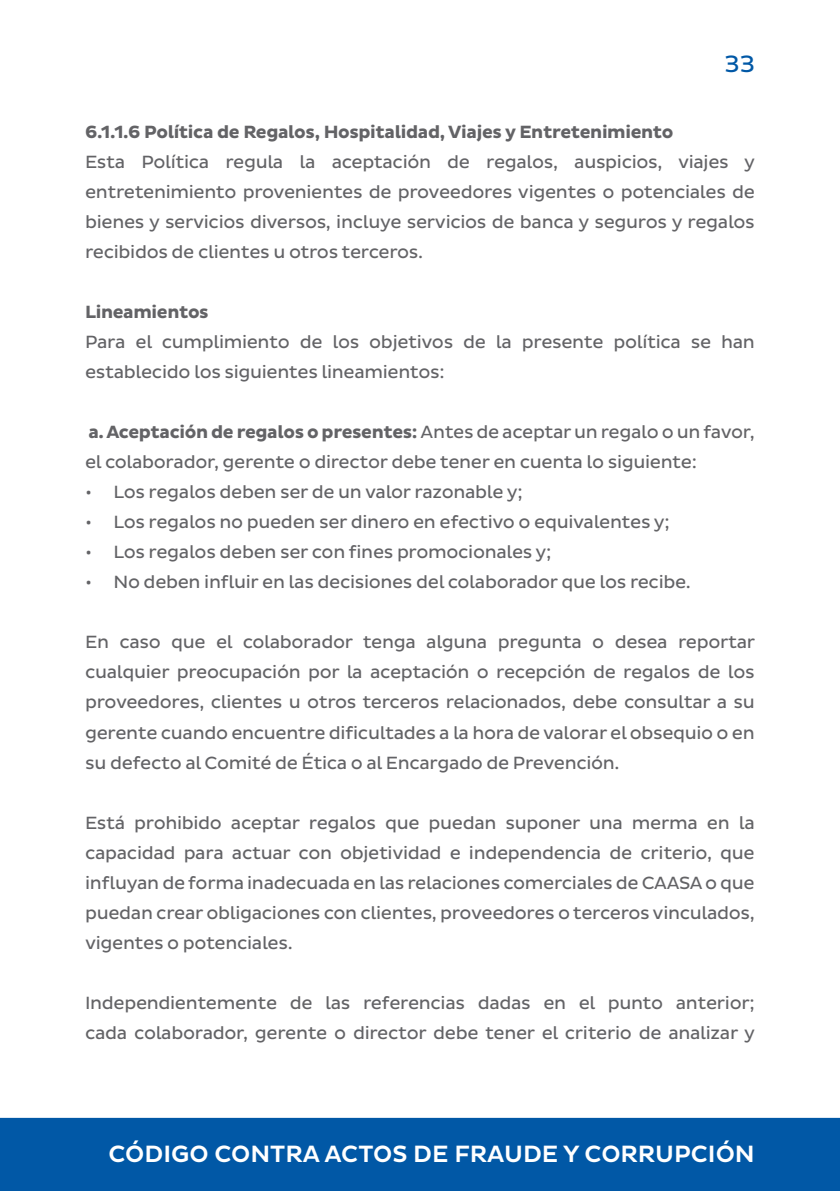
<style>
.page{position:relative;width:840px;height:1191px;background:#fff}
.page>*{position:absolute;margin:0;border:0;box-sizing:border-box;transform-origin:0 0}
.t1{font:500 24px "Pluto Sans";color:#fff}
.t2{font:24px "Pluto Sans";color:#0158a6}
.t3{font:18px/30px "Pluto Sans";letter-spacing:-.02em;color:#636366;text-align:justify}
.t4{font:700 18px "Pluto Sans";letter-spacing:-.02em;color:#636366}
.s1{font-weight:700}
</style>
<div class="page">
<div style="left:0;top:1117px;width:839px;height:74px;background:#0158a6"></div>
<p class="t2" style="left:724px;top:50px;width:32px">33</p>
<p class="t4" style="left:85px;top:122px;width:589px">6.1.1.6 Política de Regalos, Hospitalidad, Viajes y Entretenimiento</p>
<p class="t3" style="left:85px;top:147px;width:671px">Esta Política regula la aceptación de regalos, auspicios, viajes y entretenimiento provenientes de proveedores vigentes o potenciales de bienes y servicios diversos, incluye servicios de banca y seguros y regalos recibidos de clientes u otros terceros.</p>
<p class="t4" style="left:85px;top:302px;width:125px">Lineamientos</p>
<p class="t3" style="left:85px;top:327px;width:671px">Para el cumplimiento de los objetivos de la presente política se han establecido los siguientes lineamientos:</p>
<p class="t3" style="left:85px;top:417px;width:670px"><span class="s1">a. Aceptación de regalos o presentes:</span> Antes de aceptar un regalo o un favor, el colaborador, gerente o director debe tener en cuenta lo siguiente:</p>
<p class="t3" style="left:85px;top:477px;width:439px">• Los regalos deben ser de un valor razonable y;</p>
<p class="t3" style="left:85px;top:507px;width:586px">• Los regalos no pueden ser dinero en efectivo o equivalentes y;</p>
<p class="t3" style="left:85px;top:537px;width:468px">• Los regalos deben ser con fines promocionales y;</p>
<p class="t3" style="left:85px;top:567px;width:607px">• No deben influir en las decisiones del colaborador que los recibe.</p>
<p class="t3" style="left:85px;top:627px;width:671px">En caso que el colaborador tenga alguna pregunta o desea reportar cualquier preocupación por la aceptación o recepción de regalos de los proveedores, clientes u otros terceros relacionados, debe consultar a su gerente cuando encuentre dificultades a la hora de valorar el obsequio o en su defecto al Comité de Ética o al Encargado de Prevención.</p>
<p class="t3" style="left:85px;top:807px;width:670px">Está prohibido aceptar regalos que puedan suponer una merma en la capacidad para actuar con objetividad e independencia de criterio, que influyan de forma inadecuada en las relaciones comerciales de CAASA o que puedan crear obligaciones con clientes, proveedores o terceros vinculados, vigentes o potenciales.</p>
<p class="t3" style="left:85px;top:987px;width:671px">Independientemente de las referencias dadas en el punto anterior; cada colaborador, gerente o director debe tener el criterio de analizar y</p>
<h1 class="t1" style="left:108px;top:1140px;width:647px">CÓDIGO CONTRA ACTOS DE FRAUDE Y CORRUPCIÓN</h1>
</div>
